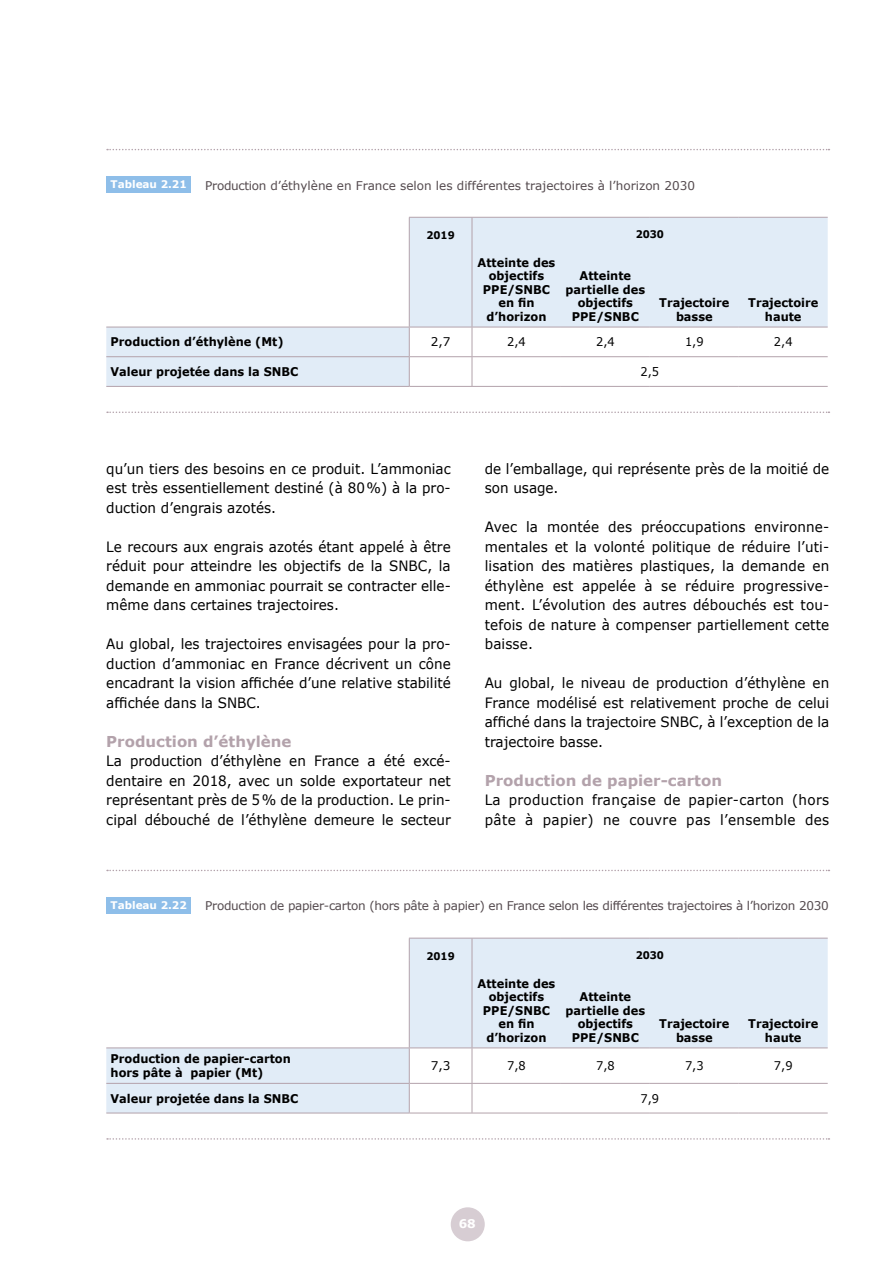
<style>
.page{position:relative;width:893px;height:1263px;background:#fff}
.page>*{position:absolute;margin:0;border:0;box-sizing:border-box;transform-origin:0 0}
.t1{font:700 15px "Verdana";color:#b3a2ab}
.t2{font:14.25px/19.5px "Verdana";color:#000;text-align:justify;scale:.95 1}
.t3{font:14.25px/19.5px "Verdana";letter-spacing:.025em;color:#000;scale:.95 1}
.t4{font:700 12px/13.5px "Verdana";color:#000;text-align:center;scale:.95 1}
.t5{font:12px "Verdana";letter-spacing:-.025em;color:#544a4e}
.t6{font:12px "Verdana";color:#544a4e}
.t7{font:12px "Verdana";color:#000;scale:.95 1}
.t8{font:12px "Verdana";color:#000}
.t9{font:700 12px "Verdana";color:#fff}
.t10{font:700 10.5px "Verdana";color:#fff}
.t11{font:700 10.5px "Verdana";color:#000;scale:.95 1}
</style>
<div class="page">
<div style="left:451px;top:1207px;width:34px;height:34px;background:#d7cdd3;border-radius:50%"></div>
<svg style="left:107px;top:149px;width:722px;height:1px"></svg>
<svg style="left:107px;top:411px;width:722px;height:2px"></svg>
<div style="left:106px;top:176px;width:85px;height:16px;background:#8ebee9"></div>
<svg style="left:106px;top:217px;width:722px;height:169px;fill:#e1ecf7"></svg>
<svg style="left:409px;top:328px;width:419px;height:58px"></svg>
<hr style="left:106px;top:327px;width:303px;height:1px;background:#b3a2ab">
<hr style="left:106px;top:356px;width:303px;height:1px;background:#b3a2ab">
<hr style="left:106px;top:386px;width:303px;height:1px;background:#b3a2ab">
<hr style="left:409px;top:356px;width:63px;height:1px;background:#b3a2ab">
<hr style="left:472px;top:356px;width:89px;height:1px;background:#b3a2ab">
<hr style="left:561px;top:356px;width:89px;height:1px;background:#b3a2ab">
<hr style="left:650px;top:356px;width:89px;height:1px;background:#b3a2ab">
<hr style="left:739px;top:356px;width:89px;height:1px;background:#b3a2ab">
<hr style="left:409px;top:386px;width:63px;height:1px;background:#b3a2ab">
<hr style="left:472px;top:386px;width:89px;height:1px;background:#b3a2ab">
<hr style="left:561px;top:386px;width:89px;height:1px;background:#b3a2ab">
<hr style="left:650px;top:386px;width:89px;height:1px;background:#b3a2ab">
<hr style="left:739px;top:386px;width:89px;height:1px;background:#b3a2ab">
<svg style="left:409px;top:218px;width:1px;height:22px"></svg>
<svg style="left:472px;top:218px;width:1px;height:22px"></svg>
<hr style="left:409px;top:240px;width:1px;height:87px;background:#b3a2ab">
<hr style="left:472px;top:240px;width:1px;height:87px;background:#b3a2ab">
<hr style="left:409px;top:327px;width:63px;height:1px;background:#b3a2ab">
<hr style="left:472px;top:327px;width:89px;height:1px;background:#b3a2ab">
<hr style="left:561px;top:327px;width:89px;height:1px;background:#b3a2ab">
<hr style="left:650px;top:327px;width:89px;height:1px;background:#b3a2ab">
<hr style="left:739px;top:327px;width:89px;height:1px;background:#b3a2ab">
<hr style="left:409px;top:217px;width:63px;height:1px;background:#b3a2ab">
<hr style="left:472px;top:217px;width:89px;height:1px;background:#b3a2ab">
<hr style="left:561px;top:217px;width:89px;height:1px;background:#b3a2ab">
<hr style="left:650px;top:217px;width:89px;height:1px;background:#b3a2ab">
<hr style="left:739px;top:217px;width:89px;height:1px;background:#b3a2ab">
<svg style="left:107px;top:870px;width:722px;height:1px"></svg>
<svg style="left:107px;top:1138px;width:722px;height:2px"></svg>
<div style="left:106px;top:897px;width:85px;height:16px;background:#8ebee9"></div>
<svg style="left:106px;top:938px;width:722px;height:175px;fill:#e1ecf7"></svg>
<svg style="left:409px;top:1048px;width:419px;height:65px"></svg>
<hr style="left:106px;top:1047px;width:303px;height:1px;background:#b3a2ab">
<hr style="left:106px;top:1083px;width:303px;height:1px;background:#b3a2ab">
<hr style="left:106px;top:1113px;width:303px;height:1px;background:#b3a2ab">
<hr style="left:409px;top:1083px;width:63px;height:1px;background:#b3a2ab">
<hr style="left:472px;top:1083px;width:89px;height:1px;background:#b3a2ab">
<hr style="left:561px;top:1083px;width:89px;height:1px;background:#b3a2ab">
<hr style="left:650px;top:1083px;width:89px;height:1px;background:#b3a2ab">
<hr style="left:739px;top:1083px;width:89px;height:1px;background:#b3a2ab">
<hr style="left:409px;top:1113px;width:63px;height:1px;background:#b3a2ab">
<hr style="left:472px;top:1113px;width:89px;height:1px;background:#b3a2ab">
<hr style="left:561px;top:1113px;width:89px;height:1px;background:#b3a2ab">
<hr style="left:650px;top:1113px;width:89px;height:1px;background:#b3a2ab">
<hr style="left:739px;top:1113px;width:89px;height:1px;background:#b3a2ab">
<svg style="left:409px;top:939px;width:1px;height:22px"></svg>
<svg style="left:472px;top:939px;width:1px;height:22px"></svg>
<hr style="left:409px;top:961px;width:1px;height:86px;background:#b3a2ab">
<hr style="left:472px;top:961px;width:1px;height:86px;background:#b3a2ab">
<hr style="left:409px;top:1047px;width:63px;height:1px;background:#b3a2ab">
<hr style="left:472px;top:1047px;width:89px;height:1px;background:#b3a2ab">
<hr style="left:561px;top:1047px;width:89px;height:1px;background:#b3a2ab">
<hr style="left:650px;top:1047px;width:89px;height:1px;background:#b3a2ab">
<hr style="left:739px;top:1047px;width:89px;height:1px;background:#b3a2ab">
<hr style="left:409px;top:938px;width:63px;height:1px;background:#b3a2ab">
<hr style="left:472px;top:938px;width:89px;height:1px;background:#b3a2ab">
<hr style="left:561px;top:938px;width:89px;height:1px;background:#b3a2ab">
<hr style="left:650px;top:938px;width:89px;height:1px;background:#b3a2ab">
<hr style="left:739px;top:938px;width:89px;height:1px;background:#b3a2ab">
<p class="t10" style="left:111px;top:177px;width:78px">Tableau 2.21</p>
<p class="t6" style="left:205px;top:177px;width:491px">Production d’éthylène en France selon les différentes trajectoires à l’horizon 2030</p>
<p class="t11" style="left:426px;top:228px;width:31px">2019</p>
<p class="t11" style="left:636px;top:227px;width:31px">2030</p>
<p class="t4" style="left:478px;top:255px;width:83px">Atteinte des objectifs<br>PPE/SNBC en fin d’horizon</p>
<p class="t4" style="left:566px;top:269px;width:85px">Atteinte partielle des objectifs<br>PPE/SNBC</p>
<p class="t4" style="left:659px;top:296px;width:75px">Trajectoire basse</p>
<p class="t4" style="left:748px;top:296px;width:75px">Trajectoire haute</p>
<p class="t4" style="left:111px;top:335px;width:184px">Production d’éthylène (Mt)</p>
<p class="t8" style="left:431px;top:334px;width:21px">2,7</p>
<p class="t7" style="left:507px;top:334px;width:21px">2,4</p>
<p class="t7" style="left:596px;top:334px;width:21px">2,4</p>
<p class="t7" style="left:685px;top:334px;width:21px">1,9</p>
<p class="t7" style="left:774px;top:334px;width:21px">2,4</p>
<p class="t4" style="left:111px;top:365px;width:199px">Valeur projetée dans la SNBC</p>
<p class="t7" style="left:640px;top:363px;width:21px">2,5</p>
<p class="t2" style="left:106px;top:458px;width:364px">qu’un tiers des besoins en ce produit. L’ammoniac est très essentiellement destiné (à 80%) à la pro&shy;duction d’engrais azotés.</p>
<p class="t2" style="left:106px;top:536px;width:364px">Le recours aux engrais azotés étant appelé à être réduit pour atteindre les objectifs de la SNBC, la demande en ammoniac pourrait se contracter elle&shy;même dans certaines trajectoires.</p>
<p class="t2" style="left:106px;top:634px;width:364px">Au global, les trajectoires envisagées pour la pro&shy;duction d’ammoniac en France décrivent un cône encadrant la vision affichée d’une relative stabilité affichée dans la SNBC.</p>
<p class="t1" style="left:106px;top:730px;width:187px">Production d’éthylène</p>
<p class="t2" style="left:106px;top:751px;width:364px">La production d’éthylène en France a été excé&shy;dentaire en 2018, avec un solde exportateur net représentant près de 5% de la production. Le prin&shy;cipal débouché de l’éthylène demeure le secteur</p>
<p class="t2" style="left:485px;top:458px;width:364px">de l’emballage, qui représente près de la moitié de son usage.</p>
<p class="t2" style="left:485px;top:517px;width:364px">Avec la montée des préoccupations environne&shy;mentales et la volonté politique de réduire l’uti&shy;lisation des matières plastiques, la demande en éthylène est appelée à se réduire progressive&shy;ment. L’évolution des autres débouchés est tou&shy;tefois de nature à compenser partiellement cette baisse.</p>
<p class="t2" style="left:485px;top:673px;width:364px">Au global, le niveau de production d’éthylène en France modélisé est relativement proche de celui affiché dans la trajectoire SNBC, à l’exception de la trajectoire basse.</p>
<p class="t1" style="left:485px;top:769px;width:239px">Production de papier-carton</p>
<p class="t3" style="left:485px;top:790px;width:364px">La production française de papier-carton (hors pâte à papier) ne couvre pas l’ensemble des</p>
<p class="t10" style="left:111px;top:898px;width:78px">Tableau 2.22</p>
<p class="t5" style="left:205px;top:898px;width:625px">Production de papier-carton (hors pâte à papier) en France selon les différentes trajectoires à l’horizon 2030</p>
<p class="t11" style="left:426px;top:949px;width:31px">2019</p>
<p class="t11" style="left:636px;top:948px;width:31px">2030</p>
<p class="t4" style="left:478px;top:976px;width:83px">Atteinte des objectifs<br>PPE/SNBC en fin d’horizon</p>
<p class="t4" style="left:566px;top:990px;width:85px">Atteinte partielle des objectifs<br>PPE/SNBC</p>
<p class="t4" style="left:659px;top:1017px;width:75px">Trajectoire basse</p>
<p class="t4" style="left:748px;top:1017px;width:75px">Trajectoire haute</p>
<p class="t4" style="left:111px;top:1052px;width:191px;text-align:left">Production de papier-carton hors pâte à papier (Mt)</p>
<p class="t8" style="left:431px;top:1057px;width:21px">7,3</p>
<p class="t7" style="left:507px;top:1057px;width:21px">7,8</p>
<p class="t7" style="left:596px;top:1057px;width:21px">7,8</p>
<p class="t7" style="left:685px;top:1057px;width:21px">7,3</p>
<p class="t7" style="left:774px;top:1057px;width:21px">7,9</p>
<p class="t4" style="left:111px;top:1091px;width:199px">Valeur projetée dans la SNBC</p>
<p class="t7" style="left:640px;top:1090px;width:21px">7,9</p>
<p class="t9" style="left:459px;top:1215px;width:19px">68</p>
</div>
